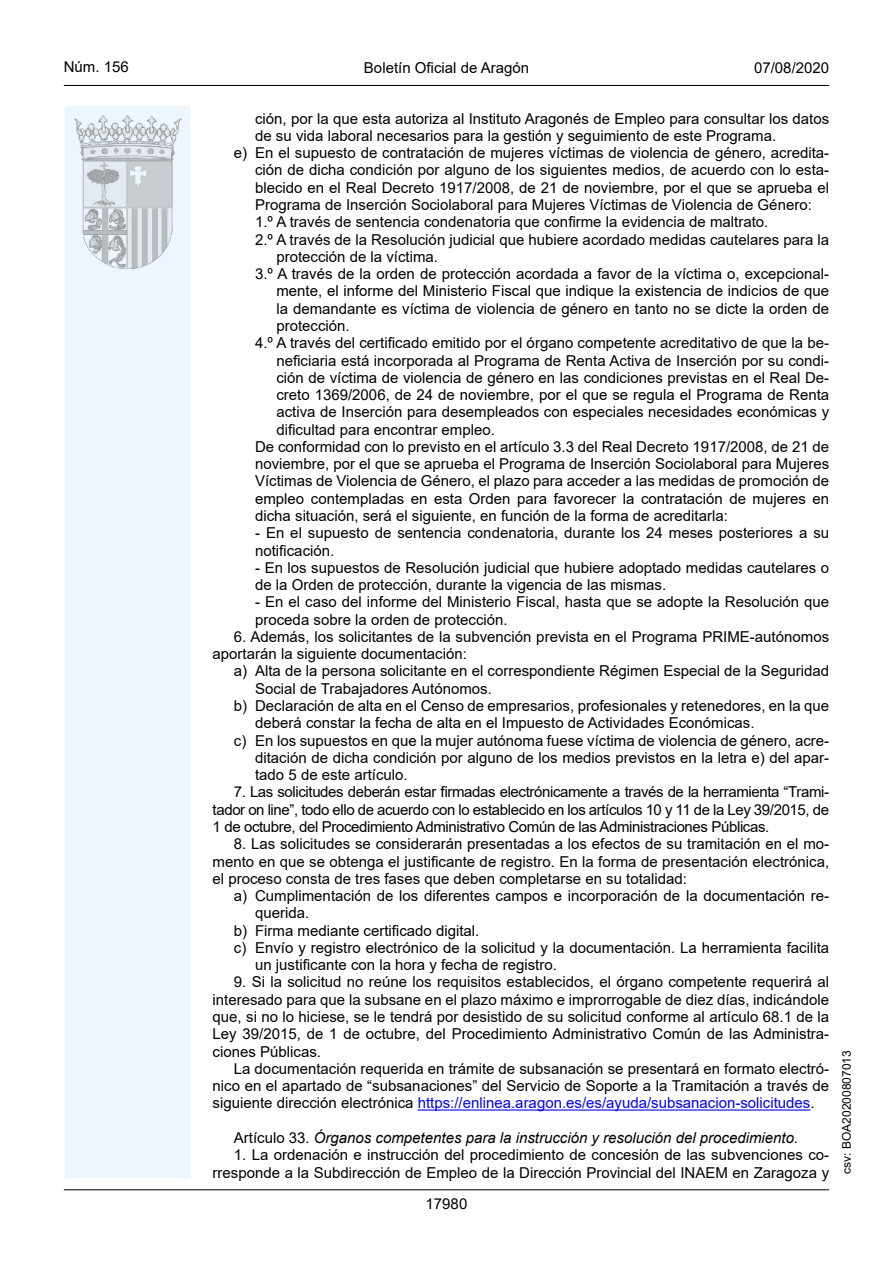
<style>
.page{position:relative;width:893px;height:1263px;background:#fff}
.page>*{position:absolute;margin:0;border:0;box-sizing:border-box;transform-origin:0 0}
.Sangrado_01{font:15px/17.2px "Arial";color:#000}
.inicio_de_parrafo{font:15px/17.2px "Arial";color:#000;text-align:justify}
.Sangrado_02{font:15px/17.2px "Arial";color:#000;text-align:justify}
.inicio_de_parrafo-2{font:italic 15px "Arial";color:#000}
.t1{font:15px "Arial MT2";color:#000}
.t2{font:12px "Arial MT2";color:#000}
.s1{color:#0000fa}
.s2{font-family:"Arial MT2"}
.s3{font-style:normal}
</style>
<div class="page">
<div style="left:65px;top:106px;width:125px;height:1072px;background:#edf6fe"></div>
<img style="left:75px;top:115px;width:106px;height:153px">
<hr style="left:64px;top:85px;width:765px;height:1px;background:#000">
<hr style="left:64px;top:1189px;width:765px;height:1px;background:#000">
<hr style="left:418px;top:1109px;width:392px;height:1px;background:#0000fa">
<p class="t1" style="left:64px;top:57px;width:67px">Núm. 156</p>
<p class="Sangrado_02" style="left:364px;top:59px;width:167px">Boletín Oficial de Aragón</p>
<p class="t1" style="left:754px;top:57px;width:77px">07/08/2020</p>
<p class="Sangrado_01" style="left:255px;top:110px;width:576px">ción, por la que esta autoriza al Instituto Aragonés de Empleo para consultar los datos de su vida laboral necesarios para la gestión y seguimiento de este Programa.</p>
<p class="Sangrado_01" style="left:255px;top:144px;width:576px;text-align:justify;text-indent:-21px">e) En el supuesto de contratación de mujeres víctimas de violencia de género, acredita&shy;ción de dicha condición por alguno de los siguientes medios, de acuerdo con lo esta&shy;blecido en el Real Decreto 1917/2008, de 21 de noviembre, por el que se aprueba el Programa de Inserción Sociolaboral para Mujeres Víctimas de Violencia de Género:</p>
<p class="Sangrado_02" style="left:255px;top:213px;width:515px">1.º A través de sentencia condenatoria que confirme la evidencia de maltrato.</p>
<p class="Sangrado_02" style="left:276px;top:231px;width:554px;text-indent:-21px">2.º A través de la Resolución judicial que hubiere acordado medidas cautelares para la protección de la víctima.</p>
<p class="Sangrado_02" style="left:276px;top:265px;width:554px;text-indent:-21px">3.º A través de la orden de protección acordada a favor de la víctima o, excepcional&shy;mente, el informe del Ministerio Fiscal que indique la existencia de indicios de que la demandante es víctima de violencia de género en tanto no se dicte la orden de protección.</p>
<p class="Sangrado_02" style="left:276px;top:334px;width:554px;text-indent:-21px">4.º A través del certificado emitido por el órgano competente acreditativo de que la be&shy;neficiaria está incorporada al Programa de Renta Activa de Inserción por su condi&shy;ción de víctima de violencia de género en las condiciones previstas en el Real De&shy;creto 1369/2006, de 24 de noviembre, por el que se regula el Programa de Renta activa de Inserción para desempleados con especiales necesidades económicas y dificultad para encontrar empleo.</p>
<p class="Sangrado_01" style="left:255px;top:438px;width:576px;text-align:justify">De conformidad con lo previsto en el artículo 3.3 del Real Decreto 1917/2008, de 21 de noviembre, por el que se aprueba el Programa de Inserción Sociolaboral para Mujeres Víctimas de Violencia de Género, el plazo para acceder a las medidas de promoción de empleo contempladas en esta Orden para favorecer la contratación de mujeres en dicha situación, será el siguiente, en función de la forma de acreditarla:</p>
<p class="Sangrado_01" style="left:255px;top:524px;width:576px">- En el supuesto de sentencia condenatoria, durante los 24 meses posteriores a su notificación.</p>
<p class="Sangrado_01" style="left:255px;top:559px;width:576px">- En los supuestos de Resolución judicial que hubiere adoptado medidas cautelares o de la Orden de protección, durante la vigencia de las mismas.</p>
<p class="Sangrado_01" style="left:255px;top:593px;width:575px">- En el caso del informe del Ministerio Fiscal, hasta que se adopte la Resolución que proceda sobre la orden de protección.</p>
<p class="inicio_de_parrafo" style="left:213px;top:628px;width:618px;text-indent:21px">6. Además, los solicitantes de la subvención prevista en el Programa PRIME-autónomos aportarán la siguiente documentación:</p>
<p class="Sangrado_01" style="left:255px;top:662px;width:575px;text-indent:-21px">a) Alta de la persona solicitante en el correspondiente Régimen Especial de la Seguridad<br>Social de Trabajadores Autónomos.</p>
<p class="Sangrado_01" style="left:255px;top:697px;width:575px;text-indent:-21px">b) Declaración de alta en el Censo de empresarios, profesionales y retenedores, en la que deberá constar la fecha de alta en el Impuesto de Actividades Económicas.</p>
<p class="Sangrado_01" style="left:255px;top:732px;width:576px;text-align:justify;text-indent:-21px">c) En los supuestos en que la mujer autónoma fuese víctima de violencia de género, acre&shy;ditación de dicha condición por alguno de los medios previstos en la letra e) del apar&shy;tado 5 de este artículo.</p>
<p class="inicio_de_parrafo" style="left:213px;top:783px;width:618px;text-indent:21px">7. Las solicitudes deberán estar firmadas electrónicamente a través de la herramienta “Trami&shy;tador on line”, todo ello de acuerdo con lo establecido en los artículos 10 y 11 de la Ley 39/2015, de 1 de octubre, del Procedimiento Administrativo Común de las Administraciones Públicas.</p>
<p class="inicio_de_parrafo" style="left:213px;top:835px;width:618px;text-indent:21px">8. Las solicitudes se considerarán presentadas a los efectos de su tramitación en el mo&shy;mento en que se obtenga el justificante de registro. En la forma de presentación electrónica, el proceso consta de tres fases que deben completarse en su totalidad:</p>
<p class="Sangrado_01" style="left:255px;top:887px;width:576px;text-indent:-21px">a) Cumplimentación de los diferentes campos e incorporación de la documentación re&shy;querida.</p>
<p class="Sangrado_01" style="left:234px;top:922px;width:247px">b) Firma mediante certificado digital.</p>
<p class="Sangrado_01" style="left:255px;top:939px;width:575px;text-indent:-21px">c) Envío y registro electrónico de la solicitud y la documentación. La herramienta facilita un justificante con la hora y fecha de registro.</p>
<p class="inicio_de_parrafo" style="left:213px;top:973px;width:618px;text-indent:21px">9. Si la solicitud no reúne los requisitos establecidos, el órgano competente requerirá al interesado para que la subsane en el plazo máximo e improrrogable de diez días, indicándole que, si no lo hiciese, se le tendrá por desistido de su solicitud conforme al artículo 68.1 de la Ley 39/2015, de 1 de octubre, del Procedimiento Administrativo Común de las Administra&shy;ciones Públicas.</p>
<p class="inicio_de_parrafo" style="left:213px;top:1060px;width:618px;text-indent:21px">La documentación requerida en trámite de subsanación se presentará en formato electró&shy;nico en el apartado de “subsanaciones” del Servicio de Soporte a la Tramitación a través de siguiente dirección electrónica <span class="s1">https://enlinea.aragon.es/es/ayuda/subsanacion-solicitudes</span><span class="s2">.</span></p>
<p class="inicio_de_parrafo-2" style="left:234px;top:1128px;width:566px"><span class="s3">Artículo 33.</span> Órganos competentes para la instrucción y resolución del procedimiento.</p>
<p class="inicio_de_parrafo" style="left:213px;top:1146px;width:618px;text-align:right">1. La ordenación e instrucción del procedimiento de concesión de las subvenciones co&shy;rresponde a la Subdirección de Empleo de la Dirección Provincial del INAEM en Zaragoza y</p>
<p class="t1" style="left:426px;top:1193px;width:43px">17980</p>
<p class="t2" style="left:838px;top:1174px;width:125px;rotate:-90deg">csv: BOA20200807013</p>
</div>
